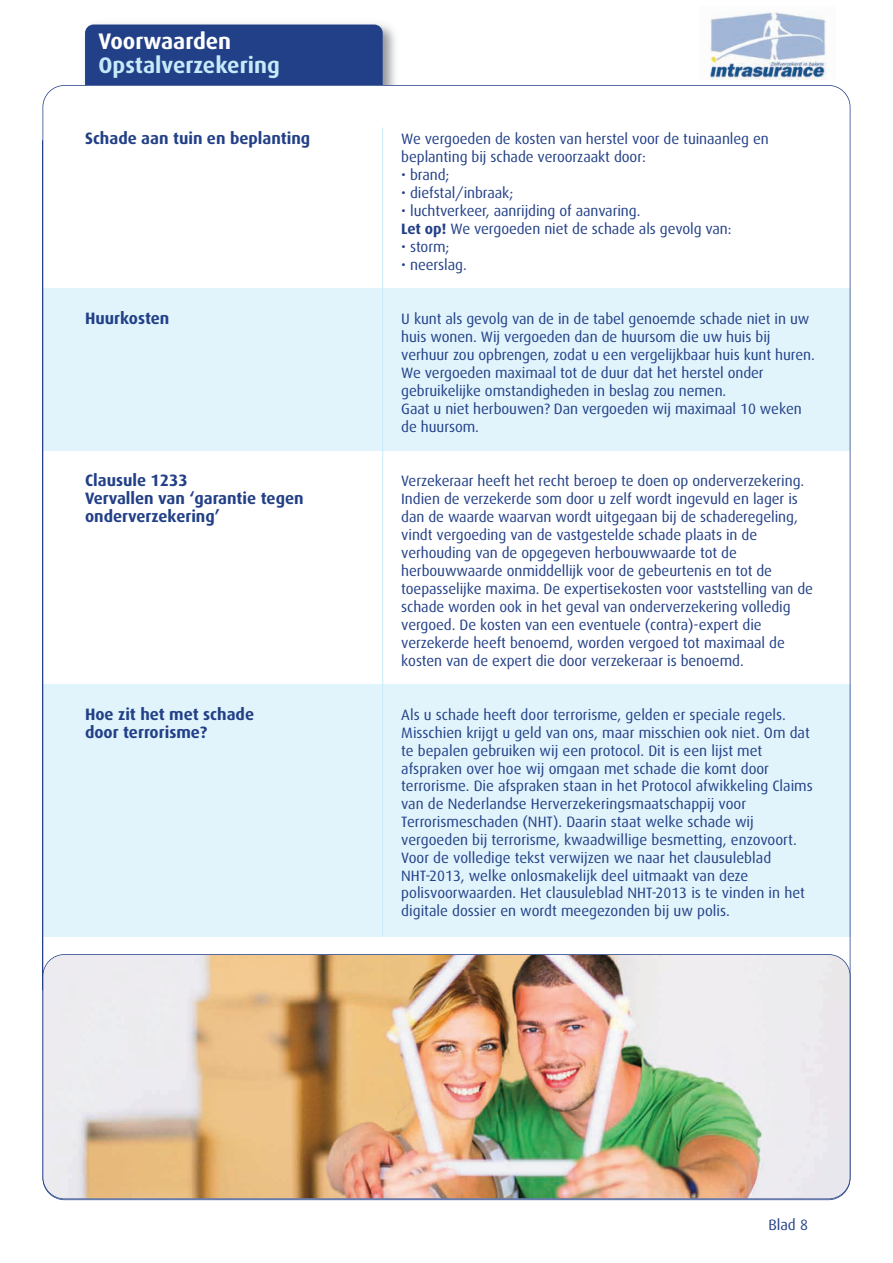
<style>
.page{position:relative;width:893px;height:1263px;background:#fff}
.page>*{position:absolute;margin:0;border:0;box-sizing:border-box;transform-origin:0 0}
.t1{font:700 22.5px "Dax";color:#c6eafa}
.t2{font:700 22.5px "Dax";color:#fff}
.t3{font:700 16.5px/18px "Dax";color:#224087}
.t4{font:15px/18px "Dax";letter-spacing:-.005em;color:#224087}
.s1{font-weight:700}
</style>
<div class="page">
<div style="left:43px;top:288px;width:807px;height:162px;background:#e1f4fc"></div>
<div style="left:43px;top:684px;width:807px;height:252px;background:#e1f4fc"></div>
<img style="left:85px;top:24px;width:310px;height:61px">
<div style="left:85px;top:25px;width:298px;height:80px;background:#224087;border-radius:9px"></div>
<div style="left:67px;top:85px;width:351px;height:41px;background:#fff"></div>
<img style="left:710px;top:11px;width:117px;height:68px">
<hr style="left:382px;top:128px;width:1px;height:808px;background:#c6eafa">
<img style="left:43px;top:955px;width:807px;height:243px;border-radius:21px">
<div style="left:43px;top:954px;width:807px;height:245px;border:2px solid #224087;border-radius:22px"></div>
<hr style="left:42px;top:140px;width:1px;height:850px;background:#224087">
<h1 class="t2" style="left:99px;top:31px;width:134px">Voorwaarden</h1>
<h1 class="t1" style="left:99px;top:55px;width:183px">Opstalverzekering</h1>
<p class="t3" style="left:85px;top:130px;width:227px">Schade aan tuin en beplanting</p>
<p class="t3" style="left:85px;top:310px;width:86px">Huurkosten</p>
<p class="t3" style="left:85px;top:472px;width:220px">Clausule 1233<br>Vervallen van ‘garantie tegen onderverzekering’</p>
<p class="t3" style="left:85px;top:706px;width:171px">Hoe zit het met schade door terrorisme?</p>
<p class="t4" style="left:401px;top:131px;width:369px">We vergoeden de kosten van herstel voor de tuinaanleg en beplanting bij schade veroorzaakt door:</p>
<p class="t4" style="left:401px;top:167px;width:50px">• brand;</p>
<p class="t4" style="left:401px;top:185px;width:113px">• diefstal/inbraak;</p>
<p class="t4" style="left:401px;top:203px;width:332px">• luchtverkeer, aanrijding of aanvaring.<br><span class="s1">Let op!</span> We vergoeden niet de schade als gevolg van:</p>
<p class="t4" style="left:401px;top:239px;width:50px">• storm;</p>
<p class="t4" style="left:401px;top:257px;width:67px">• neerslag.</p>
<p class="t4" style="left:401px;top:311px;width:415px">U kunt als gevolg van de in de tabel genoemde schade niet in uw huis wonen. Wij vergoeden dan de huursom die uw huis bij verhuur zou opbrengen, zodat u een vergelijkbaar huis kunt huren.<br>We vergoeden maximaal tot de duur dat het herstel onder gebruikelijke omstandigheden in beslag zou nemen.<br>Gaat u niet herbouwen? Dan vergoeden wij maximaal 10 weken de huursom.</p>
<p class="t4" style="left:401px;top:473px;width:413px">Verzekeraar heeft het recht beroep te doen op onderverzekering.<br>Indien de verzekerde som door u zelf wordt ingevuld en lager is dan de waarde waarvan wordt uitgegaan bij de schaderegeling, vindt vergoeding van de vastgestelde schade plaats in de verhouding van de opgegeven herbouwwaarde tot de herbouwwaarde onmiddellijk voor de gebeurtenis en tot de toepasselijke maxima. De expertisekosten voor vaststelling van de schade worden ook in het geval van onderverzekering volledig vergoed. De kosten van een eventuele (contra)-expert die verzekerde heeft benoemd, worden vergoed tot maximaal de kosten van de expert die door verzekeraar is benoemd.</p>
<p class="t4" style="left:401px;top:707px;width:413px">Als u schade heeft door terrorisme, gelden er speciale regels.<br>Misschien krijgt u geld van ons, maar misschien ook niet. Om dat te bepalen gebruiken wij een protocol. Dit is een lijst met afspraken over hoe wij omgaan met schade die komt door terrorisme. Die afspraken staan in het Protocol afwikkeling Claims van de Nederlandse Herverzekeringsmaatschappij voor Terrorismeschaden (NHT). Daarin staat welke schade wij vergoeden bij terrorisme, kwaadwillige besmetting, enzovoort.<br>Voor de volledige tekst verwijzen we naar het clausuleblad NHT-2013, welke onlosmakelijk deel uitmaakt van deze polisvoorwaarden. Het clausuleblad NHT-2013 is te vinden in het digitale dossier en wordt meegezonden bij uw polis.</p>
<p class="t4" style="left:768px;top:1217px;width:41px">Blad 8</p>
</div>
